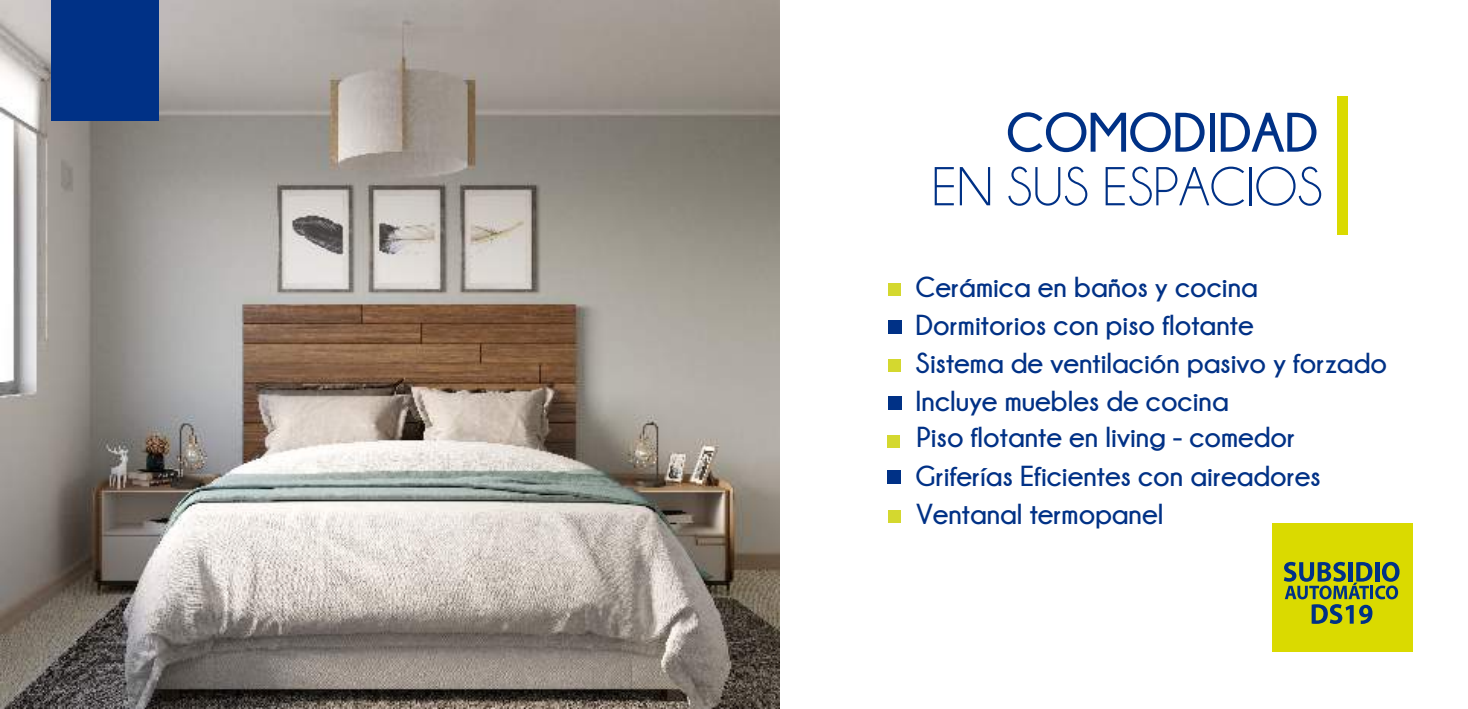
<style>
.page{position:relative;width:1468px;height:709px;background:#fff}
.page>*{position:absolute;margin:0;border:0;box-sizing:border-box;transform-origin:0 0}
.t1{font:55.4px "Champagne&Limousines";color:#003186}
.t2{font:700 55.4px "Champagne&Limousines";color:#003186}
.t3{font:700 28.8px/37.8px "Champagne&Limousines";color:#003186}
</style>
<div class="page">
<img style="left:0;top:0;width:779px;height:709px">
<div style="left:1272px;top:524px;width:140px;height:128px;background:#dada00"></div>
<svg style="left:1283px;top:562px;width:116px;height:62px"></svg>
<div style="left:1336px;top:96px;width:11px;height:138px;background:#dada00"></div>
<div style="left:51px;top:0;width:108px;height:121px;background:#003186"></div>
<div style="left:887px;top:396px;width:14px;height:14px;background:#003186"></div>
<div style="left:888px;top:320px;width:13px;height:13px;background:#003186"></div>
<div style="left:887px;top:283px;width:13px;height:12px;background:#d4d82f"></div>
<div style="left:887px;top:359px;width:13px;height:13px;background:#d4d82f"></div>
<div style="left:887px;top:435px;width:13px;height:12px;background:#d4d82f"></div>
<div style="left:888px;top:510px;width:13px;height:13px;background:#d4d82f"></div>
<div style="left:887px;top:470px;width:14px;height:14px;background:#003186"></div>
<h1 class="t2" style="left:1005px;top:102px;width:314px">COMODIDAD</h1>
<h1 class="t1" style="left:931px;top:159px;width:392px">EN SUS ESPACIOS</h1>
<p class="t3" style="left:915px;top:268px;width:473px">Cerámica en baños y cocina<br>Dormitorios con piso flotante<br>Sistema de ventilación pasivo y forzado<br>Incluye muebles de cocina</p>
<p class="t3" style="left:916px;top:418px;width:380px">Piso flotante en living - comedor</p>
<p class="t3" style="left:915px;top:457px;width:406px">Griferías Eficientes con aireadores<br>Ventanal termopanel</p>
</div>
